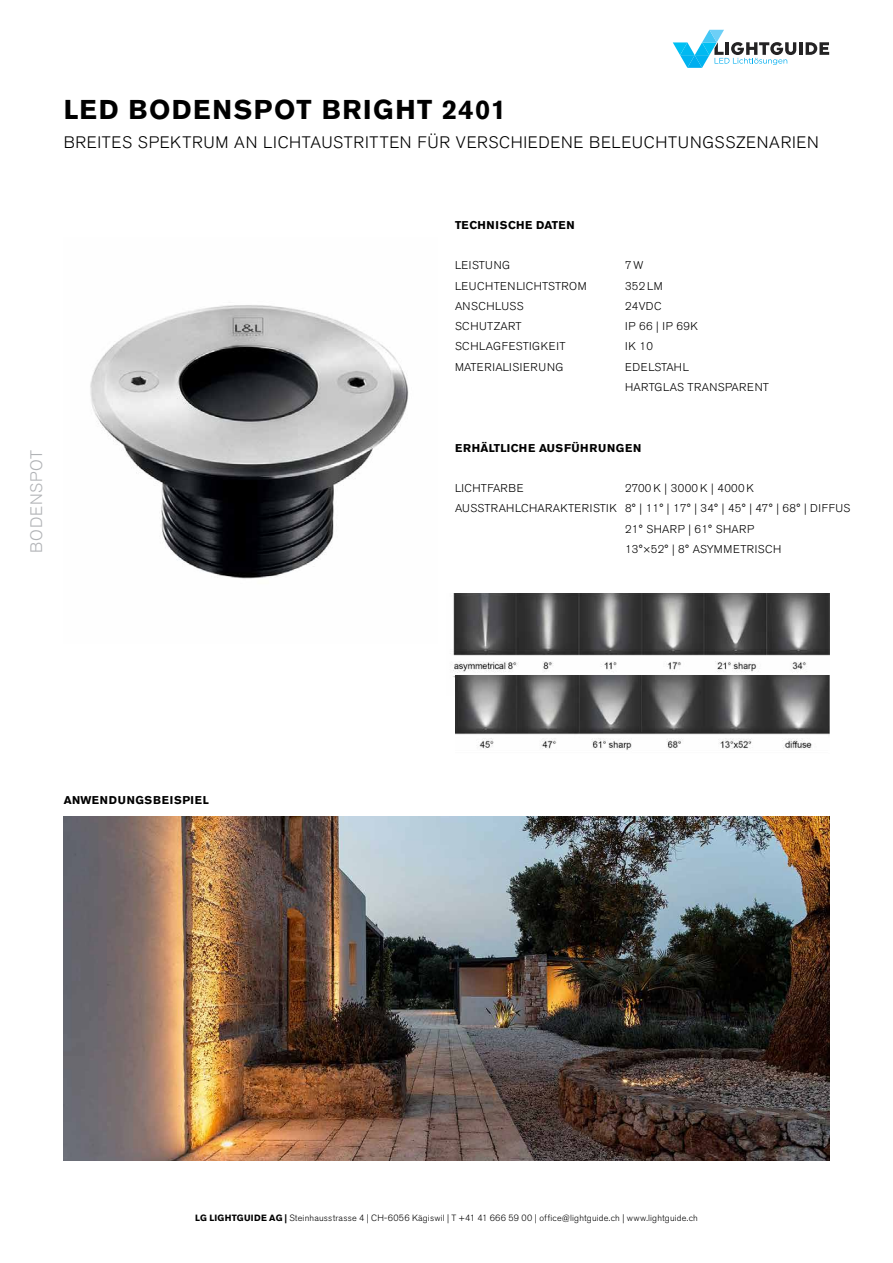
<style>
.page{position:relative;width:893px;height:1263px;background:#fff}
.page>*{position:absolute;margin:0;border:0;box-sizing:border-box;transform-origin:0 0}
.t1{font:700 27px "Akzidenz Grotesk BE";letter-spacing:.055em;color:#000}
.t2{font:300 16.5px "Akzidenz Grotesk BE";letter-spacing:.045em;color:#000}
.t3{font:300 16.5px "Akzidenz Grotesk BE";letter-spacing:.055em;color:#b1b3b6}
.t4{font:300 11.25px/20.2px "Akzidenz Grotesk BE";letter-spacing:.025em;color:#000}
.t5{font:300 11.25px "Akzidenz Grotesk BE";letter-spacing:.045em;color:#000}
.t6{font:700 11.25px "Akzidenz Grotesk BE";letter-spacing:.045em;color:#000}
.t7{font:700 11.25px "Akzidenz Grotesk BE";letter-spacing:.065em;color:#000}
.t8{font:300 9px "Akzidenz Grotesk BE";letter-spacing:.02em;color:#000}
.s1{font-weight:700}
</style>
<div class="page">
<hr style="left:799px;top:42px;width:4px;height:13px;background:#242324">
<svg style="left:806px;top:42px;width:23px;height:13px"></svg>
<svg style="left:673px;top:30px;width:123px;height:38px"></svg>
<img style="left:453px;top:593px;width:376px;height:85px">
<img style="left:455px;top:676px;width:374px;height:74px">
<img style="left:64px;top:816px;width:765px;height:344px">
<img style="left:90px;top:305px;width:319px;height:274px">
<h1 class="t1" style="left:64px;top:94px;width:444px">LED BODENSPOT BRIGHT 2401</h1>
<h2 class="t2" style="left:64px;top:133px;width:756px">BREITES SPEKTRUM AN LICHTAUSTRITTEN FÜR VERSCHIEDENE BELEUCHTUNGSSZENARIEN</h2>
<h2 class="t3" style="left:27px;top:553px;width:105px;rotate:-90deg">BODENSPOT</h2>
<p class="t6" style="left:455px;top:218px;width:121px">TECHNISCHE DATEN</p>
<p class="t5" style="left:455px;top:259px;width:57px">LEISTUNG</p>
<p class="t4" style="left:625px;top:256px;width:20px">7W</p>
<p class="t5" style="left:455px;top:279px;width:133px">LEUCHTENLICHTSTROM</p>
<p class="t4" style="left:625px;top:276px;width:39px">352 LM</p>
<p class="t5" style="left:455px;top:300px;width:70px">ANSCHLUSS</p>
<p class="t4" style="left:625px;top:296px;width:38px">24VDC</p>
<p class="t4" style="left:455px;top:316px;width:68px">SCHUTZART</p>
<p class="t4" style="left:625px;top:316px;width:74px">IP 66 | IP 69K</p>
<p class="t5" style="left:455px;top:340px;width:112px">SCHLAGFESTIGKEIT</p>
<p class="t4" style="left:625px;top:337px;width:29px">IK 10</p>
<p class="t5" style="left:455px;top:360px;width:110px">MATERIALISIERUNG</p>
<p class="t4" style="left:625px;top:357px;width:145px">EDELSTAHL<br>HARTGLAS TRANSPARENT</p>
<p class="t6" style="left:455px;top:441px;width:188px">ERHÄLTLICHE AUSFÜHRUNGEN</p>
<p class="t4" style="left:455px;top:478px;width:70px">LICHTFARBE</p>
<p class="t4" style="left:625px;top:478px;width:131px">2700 K | 3000 K | 4000 K</p>
<p class="t4" style="left:455px;top:499px;width:397px">AUSSTRAHLCHARAKTERISTIK 8° | 11° | 17° | 34° | 45° | 47° | 68° | DIFFUS</p>
<p class="t4" style="left:625px;top:519px;width:131px">21° SHARP | 61° SHARP</p>
<p class="t4" style="left:625px;top:539px;width:158px">13°×52° | 8° ASYMMETRISCH</p>
<p class="t7" style="left:64px;top:794px;width:147px">ANWENDUNGSBEISPIEL</p>
<p class="t8" style="left:195px;top:1213px;width:504px"><span class="s1">LG LIGHTGUIDE AG |</span> Steinhausstrasse 4 | CH-6056 Kägiswil | T +41 41 666 59 00 | office@lightguide.ch | www.lightguide.ch</p>
</div>
